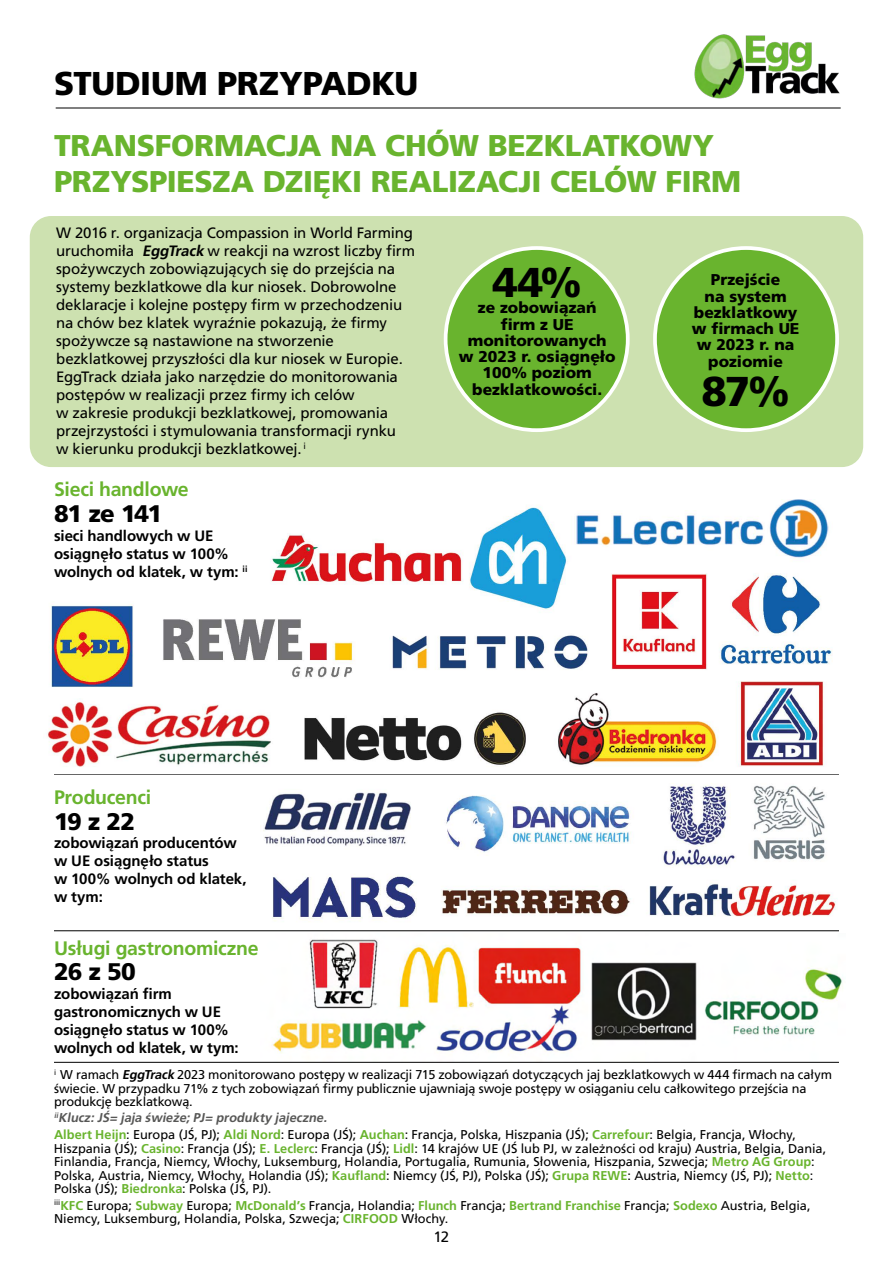
<style>
.page{position:relative;width:893px;height:1263px;background:#fff}
.page>*{position:absolute;margin:0;border:0;box-sizing:border-box;transform-origin:0 0}
.t1{font:900 41.7px "Frutiger LT Com";color:#000}
.Heading_Case_Study{font:900 33px "Frutiger LT Com";letter-spacing:-.01em;color:#000}
.Heading_SUB_Case_Study{font:900 30px/36px "Frutiger LT Com";letter-spacing:-.01em;color:#69b42e}
.t2{font:900 24px "Frutiger LT Com";letter-spacing:-.04em;color:#000}
.t3{font:700 19.5px "Frutiger LT Com";letter-spacing:-.015em;color:#69b42e}
.t4{font:900 15.6px/16.2px "Frutiger LT Com";color:#000;text-align:center}
.t5{font:15px/18px "Frutiger LT Com";letter-spacing:-.01em;color:#000}
.t6{font:700 15px/18px "Frutiger LT Com";letter-spacing:-.005em;color:#000}
.t7{font:12.75px/13.5px "Frutiger LT Com";letter-spacing:-.005em;color:#000}
.t8{font:italic 700 12.75px "Frutiger LT Com";letter-spacing:-.005em;color:#575756}
.s1{font-weight:700;font-style:italic}
.s2{font-weight:700;color:#69b42e}
</style>
<div class="page">
<div style="left:30px;top:216px;width:833px;height:251px;background:#cde1b0;border-radius:21px"></div>
<hr style="left:56px;top:108px;width:785px;height:1px;background:#000">
<hr style="left:54px;top:774px;width:785px;height:1px;background:#000">
<img style="left:694px;top:34px;width:146px;height:65px">
<div style="left:446px;top:248px;width:182px;height:182px;background:#69b42e;border-radius:50%"></div>
<div style="left:444px;top:246px;width:186px;height:186px;border:4px solid #fff;border-radius:50%"></div>
<div style="left:655px;top:248px;width:182px;height:182px;background:#69b42e;border-radius:50%"></div>
<div style="left:653px;top:246px;width:186px;height:186px;border:4px solid #fff;border-radius:50%"></div>
<img style="left:263px;top:783px;width:574px;height:138px">
<hr style="left:54px;top:930px;width:785px;height:1px;background:#000">
<img style="left:261px;top:939px;width:582px;height:123px">
<hr style="left:54px;top:1062px;width:785px;height:1px;background:#000">
<img style="left:47px;top:500px;width:786px;height:267px">
<h1 class="Heading_Case_Study" style="left:54px;top:63px;width:366px">STUDIUM PRZYPADKU</h1>
<h2 class="Heading_SUB_Case_Study" style="left:54px;top:128px;width:689px">TRANSFORMACJA NA CHÓW BEZKLATKOWY<br>PRZYSPIESZA DZIĘKI REALIZACJI CELÓW FIRM</h2>
<p class="t5" style="left:56px;top:224px;width:360px">W 2016 r. organizacja Compassion in World Farming uruchomiła <span class="s1">EggTrack</span> w reakcji na wzrost liczby firm spożywczych zobowiązujących się do przejścia na systemy bezklatkowe dla kur niosek. Dobrowolne deklaracje i kolejne postępy firm w przechodzeniu na chów bez klatek wyraźnie pokazują, że firmy spożywcze są nastawione na stworzenie bezklatkowej przyszłości dla kur niosek w Europie.<br>EggTrack działa jako narzędzie do monitorowania postępów w realizacji przez firmy ich celów<br>w zakresie produkcji bezklatkowej, promowania przejrzystości i stymulowania transformacji rynku<br>w kierunku produkcji bezklatkowej. <sup>i</sup></p>
<h3 class="t3" style="left:54px;top:478px;width:136px">Sieci handlowe</h3>
<h3 class="t2" style="left:54px;top:499px;width:110px">81 ze 141</h3>
<p class="t6" style="left:54px;top:526px;width:195px">sieci handlowych w UE osiągnęło status w 100% wolnych od klatek, w tym: <sup>ii</sup></p>
<p class="t1" style="left:493px;top:257px;width:91px">44%</p>
<p class="t4" style="left:459px;top:316px;width:158px">firm z UE monitorowanych w 2023 r. osiągnęło<br>100% poziom bezklatkowości.</p>
<p class="t4" style="left:478px;top:300px;width:120px">ze zobowiązań</p>
<p class="t4" style="left:692px;top:272px;width:109px">Przejście<br>na system bezklatkowy w firmach UE w 2023 r. na poziomie</p>
<p class="t1" style="left:701px;top:367px;width:90px">87%</p>
<p class="t3" style="left:54px;top:786px;width:99px">Producenci</p>
<p class="t2" style="left:54px;top:807px;width:83px">19 z 22</p>
<p class="t6" style="left:54px;top:834px;width:194px">zobowiązań producentów w UE osiągnęło status<br>w 100% wolnych od klatek, w tym:</p>
<p class="t3" style="left:54px;top:936px;width:206px">Usługi gastronomiczne</p>
<p class="t2" style="left:54px;top:957px;width:83px">26 z 50</p>
<p class="t6" style="left:54px;top:985px;width:186px">zobowiązań firm gastronomicznych w UE osiągnęło status w 100% wolnych od klatek, w tym:</p>
<p class="t7" style="left:54px;top:1068px;width:780px"><sup>i</sup> W ramach <span class="s1">EggTrack</span> 2023 monitorowano postępy w realizacji 715 zobowiązań dotyczących jaj bezklatkowych w 444 firmach na całym świecie. W przypadku 71% z tych zobowiązań firmy publicznie ujawniają swoje postępy w osiąganiu celu całkowitego przejścia na produkcję bezklatkową.</p>
<p class="t8" style="left:54px;top:1110px;width:277px"><sup>ii</sup>Klucz:JŚ= jaja świeże;PJ= produkty jajeczne.</p>
<p class="t7" style="left:54px;top:1128px;width:774px"><span class="s2">Albert Heijn</span>: Europa (JŚ, PJ); <span class="s2">Aldi Nord</span>: Europa (JŚ); <span class="s2">Auchan</span>: Francja, Polska, Hiszpania (JŚ); <span class="s2">Carrefour</span>: Belgia, Francja, Włochy, Hiszpania (JŚ); <span class="s2">Casino</span>: Francja (JŚ); <span class="s2">E. Leclerc</span>: Francja (JŚ); <span class="s2">Lidl</span>: 14 krajów UE (JŚ lub PJ, w zależności od kraju) Austria, Belgia, Dania, Finlandia, Francja, Niemcy, Włochy, Luksemburg, Holandia, Portugalia, Rumunia, Słowenia, Hiszpania, Szwecja; <span class="s2">Metro AG Group</span>:<br>Polska, Austria, Niemcy, Włochy, Holandia (JŚ); <span class="s2">Kaufland</span>: Niemcy (JŚ, PJ), Polska (JŚ); <span class="s2">Grupa REWE</span>: Austria, Niemcy (JŚ, PJ); <span class="s2">Netto</span>:<br>Polska (JŚ); <span class="s2">Biedronka</span>: Polska (JŚ, PJ).</p>
<p class="t7" style="left:54px;top:1198px;width:758px"><sup>iii</sup><span class="s2">KFC</span> Europa; <span class="s2">Subway</span> Europa; <span class="s2">McDonald’s</span> Francja, Holandia; <span class="s2">Flunch</span> Francja; <span class="s2">Bertrand Franchise</span> Francja; <span class="s2">Sodexo</span> Austria, Belgia,</p>
<p class="t7" style="left:54px;top:1212px;width:396px">Niemcy, Luksemburg, Holandia, Polska, Szwecja; <span class="s2">CIRFOOD</span> Włochy.</p>
<p class="t5" style="left:433px;top:1227px;width:17px">12</p>
</div>
